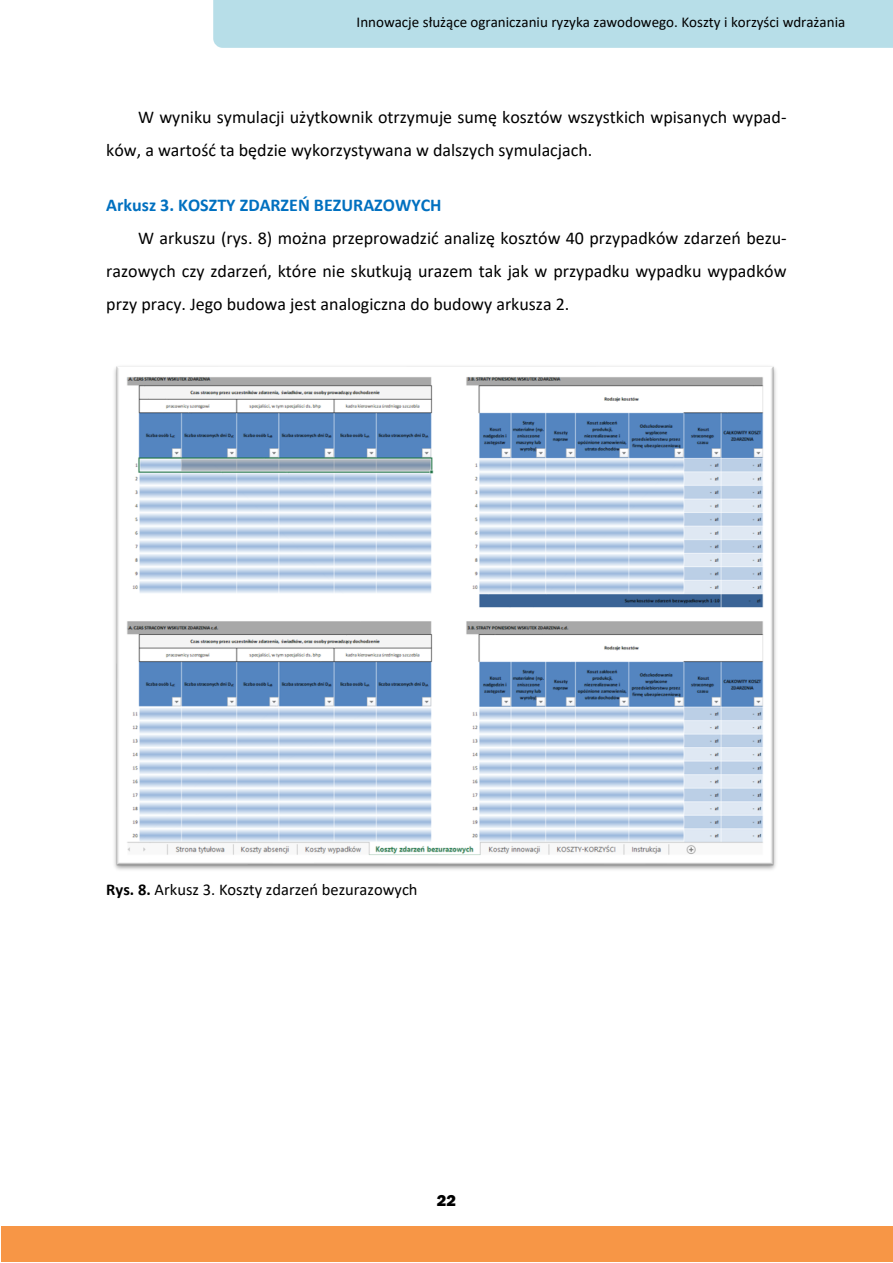
<style>
.page{position:relative;width:893px;height:1263px;background:#fff}
.page>*{position:absolute;margin:0;border:0;box-sizing:border-box;transform-origin:0 0}
.t1{font:18px/33px "Calibri";color:#000}
.t2{font:700 18px "Calibri";color:#0070c0}
.t3{font:16.5px "Calibri";color:#000}
.t4{font:800 16.5px "Franklin Gothic";color:#000}
.t5{font:15px "Calibri";color:#000}
.s1{font-weight:700}
</style>
<div class="page">
<div style="left:1px;top:1227px;width:892px;height:35px;background:#f79646"></div>
<div style="left:213px;top:0;width:680px;height:48px;background:#b7dee8"></div>
<img style="left:114px;top:366px;width:662px;height:504px">
<p class="t5" style="left:357px;top:16px;width:490px">Innowacje służące ograniczaniu ryzyka zawodowego. Koszty i korzyści wdrażania</p>
<p class="t1" style="left:106px;top:102px;width:682px;text-indent:32px">W wyniku symulacji użytkownik otrzymuje sumę kosztów wszystkich wpisanych wypad&shy;ków, a wartość ta będzie wykorzystywana w dalszych symulacjach.</p>
<h2 class="t2" style="left:106px;top:198px;width:337px">Arkusz 3. KOSZTY ZDARZEŃ BEZURAZOWYCH</h2>
<p class="t1" style="left:106px;top:223px;width:682px;text-align:justify;text-indent:32px">W arkuszu (rys. 8) można przeprowadzić analizę kosztów 40 przypadków zdarzeń bezu&shy;razowych czy zdarzeń, które nie skutkują urazem tak jak w przypadku wypadku wypadków przy pracy. Jego budowa jest analogiczna do budowy arkusza 2.</p>
<p class="t3" style="left:106px;top:882px;width:313px"><span class="s1">Rys. 8.</span> Arkusz 3. Koszty zdarzeń bezurazowych</p>
<p class="t4" style="left:437px;top:1191px;width:21px">22</p>
</div>
